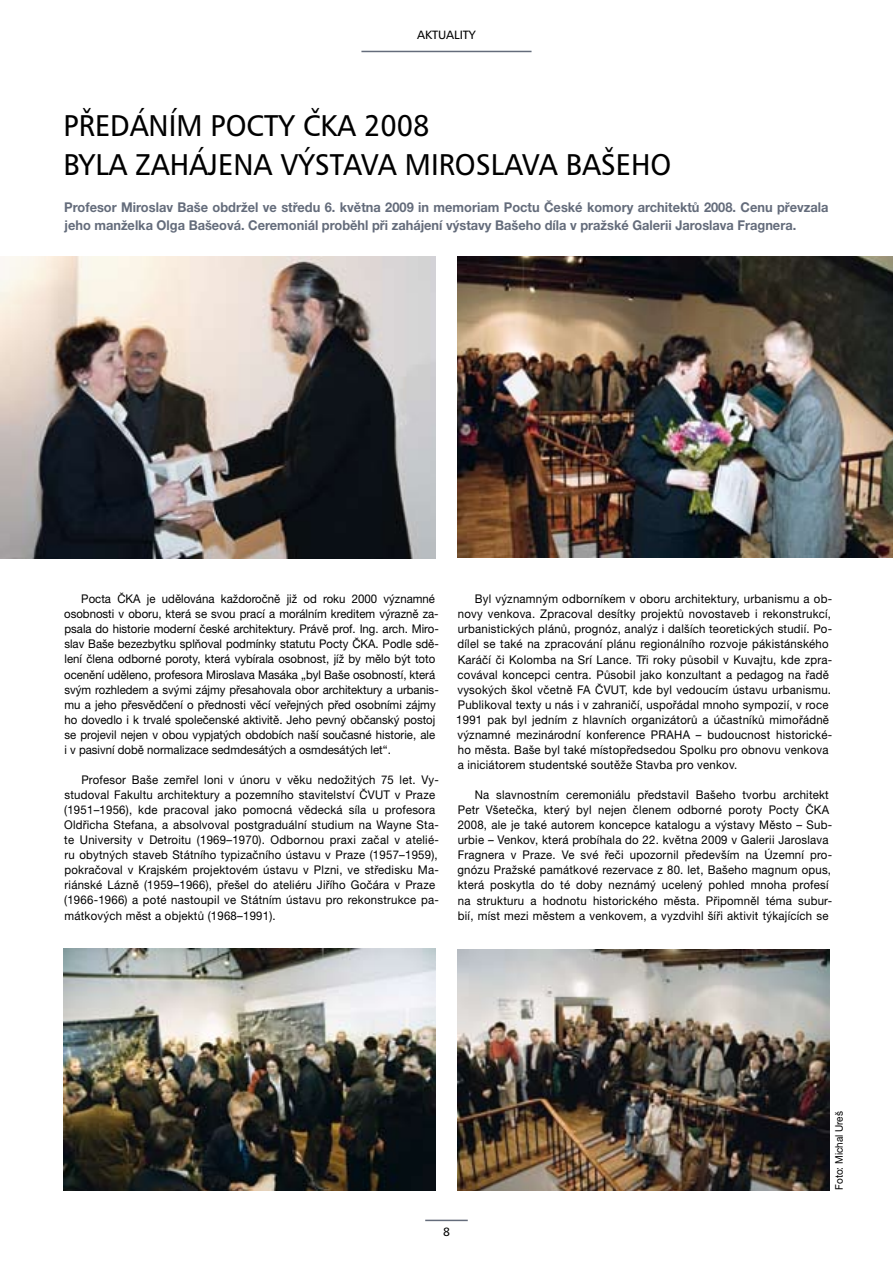
<style>
.page{position:relative;width:893px;height:1263px;background:#fff}
.page>*{position:absolute;margin:0;border:0;box-sizing:border-box;transform-origin:0 0}
.t1{font:30px/39px "Humanist 777 BTCE Roman B";color:#000;scale:.95 1}
.t2{font:700 13.5px/18px "Helvetica Neue CE";color:#646c7b;scale:.95 1}
.t3{font:12px/15px "Helvetica Neue CE";letter-spacing:.02em;color:#000;scale:.95 1}
.t4{font:12px/15px "Helvetica Neue CE";color:#000;scale:.95 1}
.t5{font:12px "Humanist 777 BTCE Roman B";color:#000}
.t6{font:10.5px "Helvetica Neue CE";color:#000;scale:.95 1}
</style>
<div class="page">
<hr style="left:425px;top:1220px;width:43px;height:1px;background:#646c7b">
<hr style="left:361px;top:51px;width:170px;height:1px;background:#646c7b">
<img style="left:0;top:257px;width:436px;height:301px">
<img style="left:64px;top:949px;width:372px;height:241px">
<img style="left:457px;top:949px;width:372px;height:241px">
<img style="left:457px;top:257px;width:436px;height:301px">
<p class="t5" style="left:417px;top:28px;width:60px">AKTUALITY</p>
<h1 class="t1" style="left:64px;top:106px;width:637px">PŘEDÁNÍM POCTY ČKA 2008<br>BYLA ZAHÁJENA VÝSTAVA M IROSLAVA BAŠEHO</h1>
<p class="t2" style="left:64px;top:198px;width:806px">Profesor Miroslav Baše obdržel ve středu 6. května 2009 in memoriam Poctu České komory architektů 2008. Cenu převzala jeho manželka Olga Bašeová. Ceremoniál proběhl při zahájení výstavy Bašeho díla v pražské Galerii Jaroslava Fragnera.</p>
<p class="t4" style="left:64px;top:591px;width:396px;text-indent:17px">Pocta ČKA je udělována každoročně již od roku 2000 významné osobnosti v oboru, která se svou prací a morálním kreditem výrazně za&shy;psala do historie moderní české architektury. Právě prof. Ing. arch. Miro&shy;slav Baše bezezbytku splňoval podmínky statutu Pocty ČKA. Podle sdě&shy;lení člena odborné poroty, která vybírala osobnost, jíž by mělo být toto ocenění uděleno, profesora Miroslava Masáka „byl Baše osobností, která svým rozhledem a svými zájmy přesahovala obor architektury a urbanis&shy;mu a jeho přesvědčení o přednosti věcí veřejných před osobními zájmy ho dovedlo i k trvalé společenské aktivitě. Jeho pevný občanský postoj se projevil nejen v obou vypjatých obdobích naší současné historie, ale i v pasivní době normalizace sedmdesátých a osmdesátých let“.</p>
<p class="t3" style="left:64px;top:772px;width:396px;text-indent:17px">Profesor Baše zemřel loni v únoru v věku nedožitých 75 let. Vy&shy;studoval Fakultu architektury a pozemního stavitelství ČVUT v Praze (1951–1956), kde pracoval jako pomocná vědecká síla u profesora Oldřicha Stefana, a absolvoval postgraduální studium na Wayne Sta&shy;te University v Detroitu (1969–1970). Odbornou praxi začal v atelié&shy;ru obytných staveb Státního typizačního ústavu v Praze (1957–1959), pokračoval v Krajském projektovém ústavu v Plzni, ve středisku Ma&shy;riánské Lázně (1959–1966), přešel do ateliéru Jiřího Gočára v Praze (1966-1966) a poté nastoupil ve Státním ústavu pro rekonstrukce pa&shy;mátkových měst a objektů (1968–1991).</p>
<p class="t3" style="left:456px;top:591px;width:397px;text-indent:18px">Byl významným odborníkem v oboru architektury, urbanismu a ob&shy;novy venkova. Zpracoval desítky projektů novostaveb i rekonstrukcí, urbanistických plánů, prognóz, analýz i dalších teoretických studií. Po&shy;dílel se také na zpracování plánu regionálního rozvoje pákistánského Karáčí či Kolomba na Srí Lance. Tři roky působil v Kuvajtu, kde zpra&shy;covával koncepci centra. Působil jako konzultant a pedagog na řadě vysokých škol včetně FA ČVUT, kde byl vedoucím ústavu urbanismu.<br>Publikoval texty u nás i v zahraničí, uspořádal mnoho sympozií, v roce 1991 pak byl jedním z hlavních organizátorů a účastníků mimořádně významné mezinárodní konference PRAHA – budoucnost historické&shy;ho města. Baše byl také místopředsedou Spolku pro obnovu venkova a iniciátorem studentské soutěže Stavba pro venkov.</p>
<p class="t3" style="left:458px;top:787px;width:396px;text-indent:17px">Na slavnostním ceremoniálu představil Bašeho tvorbu architekt Petr Všetečka, který byl nejen členem odborné poroty Pocty ČKA 2008, ale je také autorem koncepce katalogu a výstavy Město – Sub&shy;urbie – Venkov, která probíhala do 22. května 2009 v Galerii Jaroslava Fragnera v Praze. Ve své řeči upozornil především na Územní pro&shy;gnózu Pražské památkové rezervace z 80. let, Bašeho magnum opus, která poskytla do té doby neznámý ucelený pohled mnoha profesí na strukturu a hodnotu historického města. Připomněl téma subur&shy;bií, míst mezi městem a venkovem, a vyzdvihl šíři aktivit týkajících se</p>
<p class="t6" style="left:833px;top:1190px;width:84px;rotate:-90deg">Foto: Michal Ureš</p>
<p class="t5" style="left:443px;top:1224px;width:8px">8</p>
</div>
